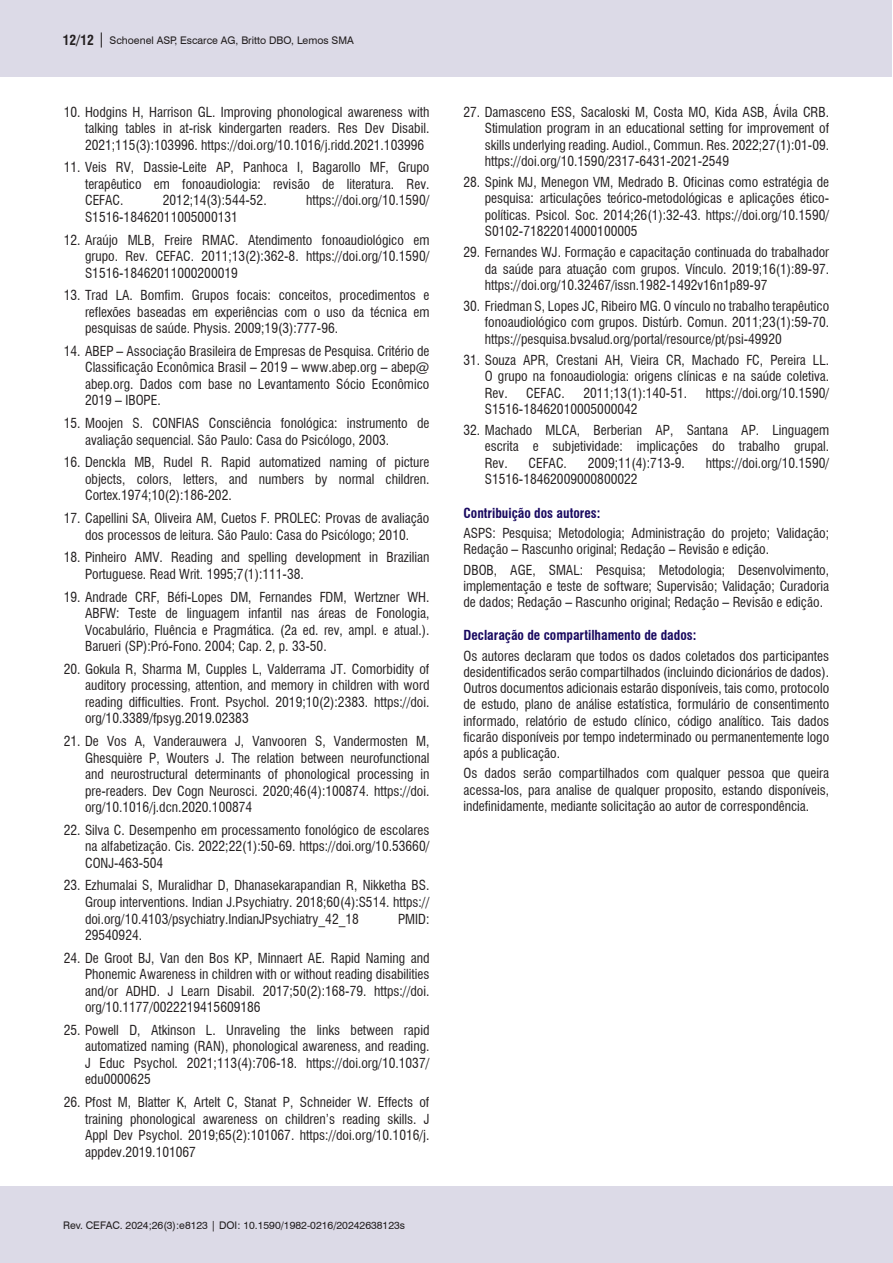
<style>
.page{position:relative;width:893px;height:1263px;background:#fff}
.page>*{position:absolute;margin:0;border:0;box-sizing:border-box;transform-origin:0 0}
.Contibuição_autor{font:condensed 13.5px/16.5px "Swiss 721 BT";color:#231f20;text-align:justify}
.Contibuição_autor_titulo{font:700 condensed 13.5px "Swiss 721 BT";color:#18085f}
.t1{font:10.5px "Swiss 721 BT";color:#231f20}
.s1{font-weight:700;font-stretch:condensed;font-size:13.5px}
.s2{font-size:15px}
</style>
<div class="page">
<div style="left:0;top:1186px;width:892px;height:77px;background:#dcdae7"></div>
<div style="left:0;top:0;width:892px;height:77px;background:#dcdae7"></div>
<p class="t1" style="left:63px;top:33px;width:293px"><span class="s1">12/12</span> <span class="s2">|</span> Schoenel ASP, Escarce AG, Britto DBO, Lemos SMA</p>
<p class="Contibuição_autor" style="left:85px;top:103px;width:346px;text-indent:-21px">10. Hodgins H, Harrison GL. Improving phonological awareness with talking tables in at-risk kindergarten readers. Res Dev Disabil.<br>2021;115(3):103996. https://doi.org/10.1016/j.ridd.2021.103996</p>
<p class="Contibuição_autor" style="left:85px;top:159px;width:346px;text-indent:-21px">11. Veis RV, Dassie-Leite AP, Panhoca I, Bagarollo MF, Grupo terapêutico em fonoaudiologia: revisão de literatura. Rev.<br>CEFAC.</p>
<p class="Contibuição_autor" style="left:163px;top:192px;width:105px">2012;14(3):544-52.</p>
<p class="Contibuição_autor" style="left:306px;top:192px;width:125px">https://doi.org/10.1590/</p>
<p class="Contibuição_autor" style="left:85px;top:209px;width:154px">S1516-18462011005000131</p>
<p class="Contibuição_autor" style="left:85px;top:231px;width:346px;text-indent:-21px">12. Araújo MLB, Freire RMAC. Atendimento fonoaudiológico em grupo. Rev. CEFAC. 2011;13(2):362-8. https://doi.org/10.1590/ S1516-18462011000200019</p>
<p class="Contibuição_autor" style="left:85px;top:287px;width:346px;text-indent:-21px">13. Trad LA. Bomfim. Grupos focais: conceitos, procedimentos e reflexões baseadas em experiências com o uso da técnica em pesquisas de saúde. Physis. 2009;19(3):777-96.</p>
<p class="Contibuição_autor" style="left:85px;top:343px;width:346px;text-indent:-21px">14. ABEP – Associação Brasileira de Empresas de Pesquisa. Critério de Classificação Econômica Brasil – 2019 – www.abep.org – abep@ abep.org. Dados com base no Levantamento Sócio Econômico 2019 – IBOPE.</p>
<p class="Contibuição_autor" style="left:85px;top:415px;width:346px;text-indent:-21px">15. Moojen S. CONFIAS Consciência fonológica: instrumento de avaliação sequencial. São Paulo: Casa do Psicólogo, 2003.</p>
<p class="Contibuição_autor" style="left:85px;top:454px;width:346px;text-indent:-21px">16. Denckla MB, Rudel R. Rapid automatized naming of picture objects, colors, letters, and numbers by normal children.<br>Cortex.1974;10(2):186-202.</p>
<p class="Contibuição_autor" style="left:64px;top:510px;width:367px;text-align:center">17. Capellini SA, Oliveira AM, Cuetos F. PROLEC: Provas de avaliação dos processos de leitura. São Paulo: Casa do Psicólogo; 2010.</p>
<p class="Contibuição_autor" style="left:85px;top:549px;width:346px;text-indent:-21px">18. Pinheiro AMV. Reading and spelling development in Brazilian<br>Portuguese. Read Writ. 1995;7(1):111-38.</p>
<p class="Contibuição_autor" style="left:85px;top:588px;width:346px;text-indent:-21px">19. Andrade CRF, Béfi-Lopes DM, Fernandes FDM, Wertzner WH.<br>ABFW: Teste de linguagem infantil nas áreas de Fonologia, Vocabulário, Fluência e Pragmática. (2a ed. rev, ampl. e atual.).<br>Barueri (SP):Pró-Fono. 2004; Cap. 2, p. 33-50.</p>
<p class="Contibuição_autor" style="left:85px;top:661px;width:346px;text-indent:-21px">20. Gokula R, Sharma M, Cupples L, Valderrama JT. Comorbidity of auditory processing, attention, and memory in children with word reading difficulties. Front. Psychol. 2019;10(2):2383. https://doi. org/10.3389/fpsyg.2019.02383</p>
<p class="Contibuição_autor" style="left:85px;top:733px;width:346px;text-indent:-21px">21. De Vos A, Vanderauwera J, Vanvooren S, Vandermosten M, Ghesquière P, Wouters J. The relation between neurofunctional and neurostructural determinants of phonological processing in pre-readers. Dev Cogn Neurosci. 2020;46(4):100874. https://doi. org/10.1016/j.dcn.2020.100874</p>
<p class="Contibuição_autor" style="left:85px;top:822px;width:346px;text-indent:-21px">22. Silva C. Desempenho em processamento fonológico de escolares na alfabetização. Cis. 2022;22(1):50-69. https://doi.org/10.53660/ CONJ-463-504</p>
<p class="Contibuição_autor" style="left:85px;top:877px;width:346px;text-indent:-21px">23. Ezhumalai S, Muralidhar D, Dhanasekarapandian R, Nikketha BS.<br>Group interventions. Indian J.Psychiatry. 2018;60(4):S514. https:// doi.org/10.4103/psychiatry.IndianJPsychiatry_42_18</p>
<p class="Contibuição_autor" style="left:398px;top:910px;width:33px">PMID:</p>
<p class="Contibuição_autor" style="left:85px;top:927px;width:59px">29540924.</p>
<p class="Contibuição_autor" style="left:85px;top:949px;width:346px;text-indent:-21px">24. De Groot BJ, Van den Bos KP, Minnaert AE. Rapid Naming and Phonemic Awareness in children with or without reading disabilities and/or ADHD. J Learn Disabil. 2017;50(2):168-79. https://doi. org/10.1177/0022219415609186</p>
<p class="Contibuição_autor" style="left:85px;top:1022px;width:346px;text-indent:-21px">25. Powell D, Atkinson L. Unraveling the links between rapid automatized naming (RAN), phonological awareness, and reading.<br>J Educ Psychol. 2021;113(4):706-18. https://doi.org/10.1037/ edu0000625</p>
<p class="Contibuição_autor" style="left:85px;top:1094px;width:346px;text-indent:-21px">26. Pfost M, Blatter K, Artelt C, Stanat P, Schneider W. Effects of training phonological awareness on children’s reading skills. J Appl Dev Psychol. 2019;65(2):101067. https://doi.org/10.1016/j. appdev.2019.101067</p>
<p class="t1" style="left:63px;top:1218px;width:344px">Rev. CEFAC. 2024;26(3):e8123 | DOI: 10.1590/1982-0216/20242638123s</p>
<p class="Contibuição_autor" style="left:485px;top:103px;width:346px;text-indent:-21px">27. Damasceno ESS, Sacaloski M, Costa MO, Kida ASB, Ávila CRB.<br>Stimulation program in an educational setting for improvement of skills underlying reading. Audiol., Commun. Res. 2022;27(1):01-09. https://doi.org/10.1590/2317-6431-2021-2549</p>
<p class="Contibuição_autor" style="left:485px;top:174px;width:346px;text-indent:-21px">28. Spink MJ, Menegon VM, Medrado B. Oficinas como estratégia de pesquisa: articulações teórico-metodológicas e aplicações ético&shy;políticas. Psicol. Soc. 2014;26(1):32-43. https://doi.org/10.1590/ S0102-71822014000100005</p>
<p class="Contibuição_autor" style="left:485px;top:244px;width:346px;text-indent:-21px">29. Fernandes WJ. Formação e capacitação continuada do trabalhador da saúde para atuação com grupos. Vínculo. 2019;16(1):89-97. https://doi.org/10.32467/issn.1982-1492v16n1p89-97</p>
<p class="Contibuição_autor" style="left:485px;top:298px;width:346px;text-indent:-21px">30. Friedman S, Lopes JC, Ribeiro MG. O vínculo no trabalho terapêutico fonoaudiológico com grupos. Distúrb. Comun. 2011;23(1):59-70. https://pesquisa.bvsalud.org/portal/resource/pt/psi-49920</p>
<p class="Contibuição_autor" style="left:485px;top:351px;width:346px;text-indent:-21px">31. Souza APR, Crestani AH, Vieira CR, Machado FC, Pereira LL.<br>O grupo na fonoaudiologia: origens clínicas e na saúde coletiva.<br>Rev.</p>
<p class="Contibuição_autor" style="left:526px;top:384px;width:40px">CEFAC.</p>
<p class="Contibuição_autor" style="left:583px;top:384px;width:105px">2011;13(1):140-51.</p>
<p class="Contibuição_autor" style="left:706px;top:384px;width:125px">https://doi.org/10.1590/</p>
<p class="Contibuição_autor" style="left:485px;top:401px;width:154px">S1516-18462010005000042</p>
<p class="Contibuição_autor" style="left:485px;top:422px;width:346px;text-indent:-21px">32. Machado MLCA, Berberian AP, Santana AP. Linguagem escrita e subjetividade: implicações do trabalho grupal.<br>Rev.</p>
<p class="Contibuição_autor" style="left:528px;top:455px;width:40px">CEFAC.</p>
<p class="Contibuição_autor" style="left:588px;top:455px;width:99px">2009;11(4):713-9.</p>
<p class="Contibuição_autor" style="left:706px;top:455px;width:125px">https://doi.org/10.1590/</p>
<p class="Contibuição_autor" style="left:485px;top:471px;width:154px">S1516-18462009000800022</p>
<p class="Contibuição_autor_titulo" style="left:463px;top:505px;width:138px">Contribuição dos autores:</p>
<p class="Contibuição_autor" style="left:463px;top:525px;width:367px">ASPS: Pesquisa; Metodologia; Administração do projeto; Validação;<br>Redação – Rascunho original; Redação – Revisão e edição.</p>
<p class="Contibuição_autor" style="left:463px;top:562px;width:367px">DBOB, AGE, SMAL: Pesquisa; Metodologia; Desenvolvimento, implementação e teste de software; Supervisão; Validação; Curadoria de dados; Redação – Rascunho original; Redação – Revisão e edição.</p>
<p class="Contibuição_autor_titulo" style="left:463px;top:627px;width:234px">Declaração de compartilhamento de dados:</p>
<p class="Contibuição_autor" style="left:463px;top:648px;width:367px">Os autores declaram que todos os dados coletados dos participantes desidentificados serão compartilhados (incluindo dicionários de dados).<br>Outros documentos adicionais estarão disponíveis, tais como, protocolo de estudo, plano de análise estatística, formulário de consentimento informado, relatório de estudo clínico, código analítico. Tais dados ficarão disponíveis por tempo indeterminado ou permanentemente logo após a publicação.</p>
<p class="Contibuição_autor" style="left:463px;top:765px;width:367px">Os dados serão compartilhados com qualquer pessoa que queira acessa-los, para analise de qualquer proposito, estando disponíveis, indefinidamente, mediante solicitação ao autor de correspondência.</p>
</div>
